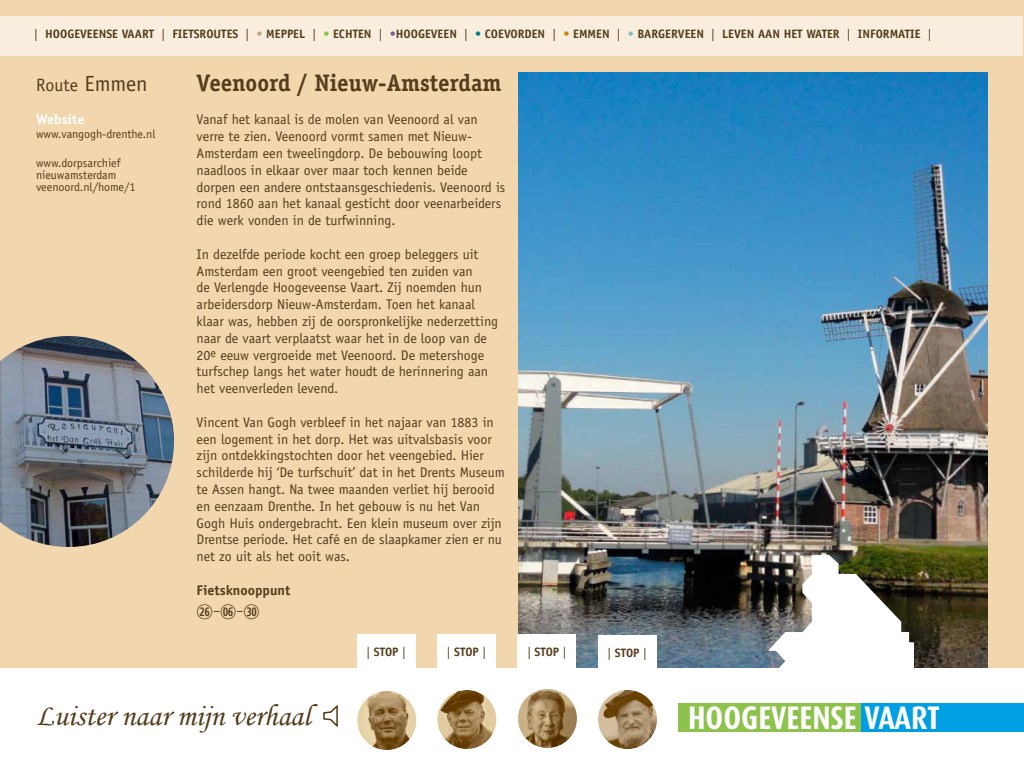
<style>
.page{position:relative;width:1024px;height:768px;background:#fff}
.page>*{position:absolute;margin:0;border:0;box-sizing:border-box;transform-origin:0 0}
.t1{font:700 32.6px "Dax Condensed";color:#fff}
.t2{font:30.6px "Monotype Corsiva";color:#543d1c}
.t3{font:700 24px "Officina Serif";color:#543d1c;scale:.95 1}
.t4{font:20px "Combi Numerals";color:#533c1b}
.t5{font:18px "Officina Sans";color:#543d1c}
.t6{font:14px/16.8px "Officina Sans";color:#543d1c}
.t7{font:700 14px "Officina Sans";color:#543d1c}
.t8{font:700 14px "Officina Serif";color:#fff}
.t9{font:700 12.2px "Officina Sans";color:#543d1c}
.t10{font:12px/12px "Officina Sans";color:#543d1c}
.s1{font-weight:400}
.s2{color:#bea782}
.s3{color:#8dc34c}
.s4{color:#755da0}
.s5{color:#008092}
.s6{color:#ca8700}
.s7{color:#80bfc8}
.s8{font-size:22px}
</style>
<div class="page">
<div style="left:0;top:0;width:1024px;height:668px;background:#f1d6ae"></div>
<img style="left:0;top:336px;width:174px;height:211px">
<img style="left:518px;top:72px;width:470px;height:596px">
<div style="left:0;top:16px;width:1024px;height:40px;background:#f9eede"></div>
<div style="left:357px;top:634px;width:59px;height:35px;background:#fff"></div>
<div style="left:437px;top:634px;width:59px;height:35px;background:#fff"></div>
<img style="left:357px;top:691px;width:59px;height:59px;border-radius:30px">
<img style="left:437px;top:690px;width:59px;height:59px;border-radius:29px">
<svg style="left:323px;top:705px;width:15px;height:22px"></svg>
<div style="left:518px;top:634px;width:58px;height:35px;background:#fff"></div>
<div style="left:598px;top:635px;width:59px;height:35px;background:#fff"></div>
<img style="left:518px;top:689px;width:59px;height:59px;border-radius:30px">
<img style="left:598px;top:690px;width:59px;height:59px;border-radius:30px">
<div style="left:678px;top:703px;width:184px;height:29px;background:#8dc34c"></div>
<div style="left:861px;top:703px;width:163px;height:29px;background:#009fe3"></div>
<svg style="left:768px;top:555px;width:146px;height:113px;background:#b3b3ab"></svg>
<p class="t9" style="left:34px;top:26px;width:899px"><span class="s1">|</span> HOOGEVEENSE VAART <span class="s1">|</span> FIETSROUTES <span class="s1">|</span> <span class="s2">•</span> MEPPEL <span class="s1">|</span> <span class="s3">•</span> ECHTEN <span class="s1">|</span> <span class="s4">•</span>HOOGEVEEN <span class="s1">|</span> <span class="s5">•</span> COEVORDEN <span class="s1">|</span> <span class="s6">•</span> EMMEN <span class="s1">|</span> <span class="s7">•</span> BARGERVEEN <span class="s1">|</span> LEVEN AAN HET WATER <span class="s1">|</span> INFORMATIE <span class="s1">|</span></p>
<p class="t5" style="left:36px;top:74px;width:113px">Route <span class="s8">Emmen</span></p>
<p class="t8" style="left:36px;top:110px;width:50px">Website</p>
<p class="t10" style="left:36px;top:127px;width:121px">www.vangogh-drenthe.nl</p>
<p class="t10" style="left:36px;top:156px;width:101px">www.dorpsarchief nieuwamsterdam veenoord.nl/home/1</p>
<h3 class="t3" style="left:197px;top:68px;width:322px">Veenoord / Nieuw-Amsterdam</h3>
<p class="t6" style="left:197px;top:111px;width:310px">Vanaf het kanaal is de molen van Veenoord al van verre te zien. Veenoord vormt samen met Nieuw-Amsterdam een tweelingdorp. De bebouwing loopt naadloos in elkaar over maar toch kennen beide dorpen een andere ontstaansgeschiedenis. Veenoord is rond 1860 aan het kanaal gesticht door veenarbeiders die werk vonden in de turfwinning.</p>
<p class="t6" style="left:197px;top:246px;width:303px">In dezelfde periode kocht een groep beleggers uit Amsterdam een groot veengebied ten zuiden van<br>de Verlengde Hoogeveense Vaart. Zij noemden hun arbeidersdorp Nieuw-Amsterdam. Toen het kanaal klaar was, hebben zij de oorspronkelijke nederzetting naar de vaart verplaatst waar het in de loop van de 20<sup>e</sup> eeuw vergroeide met Veenoord. De metershoge turfschep langs het water houdt de herinnering aan het veenverleden levend.</p>
<p class="t6" style="left:197px;top:414px;width:310px">Vincent Van Gogh verbleef in het najaar van 1883 in een logement in het dorp. Het was uitvalsbasis voor zijn ontdekkingstochten door het veengebied. Hier schilderde hij ‘De turfschuit’ dat in het Drents Museum te Assen hangt. Na twee maanden verliet hij berooid en eenzaam Drenthe. In het gebouw is nu het Van Gogh Huis ondergebracht. Een klein museum over zijn Drentse periode. Het café en de slaapkamer zien er nu net zo uit als het ooit was.</p>
<p class="t7" style="left:197px;top:581px;width:95px">FIETSKNOOPPUNT</p>
<h3 class="t4" style="left:197px;top:604px;width:65px">2^<sup>–</sup>0^<sup>–</sup>3)</h3>
<p class="t9" style="left:367px;top:645px;width:41px"><span class="s1">|</span> STOP <span class="s1">|</span></p>
<p class="t9" style="left:447px;top:645px;width:41px"><span class="s1">|</span> STOP <span class="s1">|</span></p>
<h2 class="t2" style="left:36px;top:698px;width:276px">Luister naar mijn verhaal</h2>
<p class="t9" style="left:527px;top:645px;width:41px"><span class="s1">|</span> STOP <span class="s1">|</span></p>
<p class="t9" style="left:608px;top:646px;width:41px"><span class="s1">|</span> STOP <span class="s1">|</span></p>
<h1 class="t1" style="left:688px;top:700px;width:253px">HOOGEVEENSE VAART</h1>
</div>
